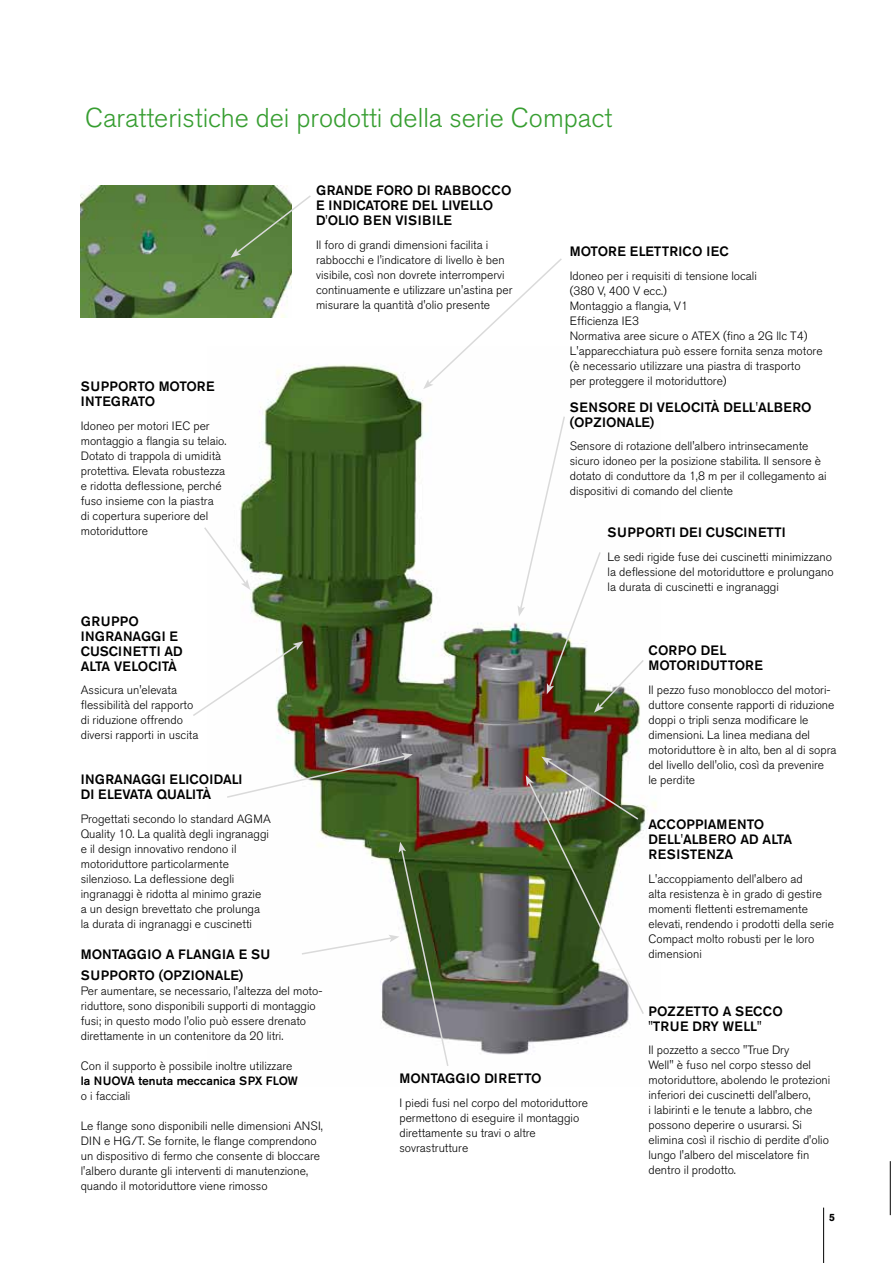
<style>
.page{position:relative;width:893px;height:1263px;background:#fff}
.page>*{position:absolute;margin:0;border:0;box-sizing:border-box;transform-origin:0 0}
.t1{font:300 27px "Akzidenz Grotesk BE";color:#379e31}
.t2{font:500 13.5px/15px "Akzidenz Grotesk BE";color:#000}
.t3{font:500 13.5px/15px "Akzidenz Grotesk BE";letter-spacing:.02em;color:#000}
.t4{font:300 12px/15px "Akzidenz Grotesk BE";color:#000}
.t5{font:500 12px "Akzidenz Grotesk BE";color:#000}
.t6{font:700 10.5px "Akzidenz Grotesk BE";color:#000}
</style>
<div class="page">
<hr style="left:823px;top:1207px;width:1px;height:56px;background:#000">
<img style="left:81px;top:185px;width:210px;height:133px">
<img style="left:240px;top:365px;width:417px;height:690px">
<svg style="left:227px;top:753px;width:186px;height:46px"></svg>
<svg style="left:230px;top:194px;width:81px;height:64px"></svg>
<svg style="left:300px;top:842px;width:150px;height:224px"></svg>
<img style="left:526px;top:757px;width:119px;height:259px">
<svg style="left:518px;top:415px;width:127px;height:298px"></svg>
<svg style="left:193px;top:641px;width:110px;height:76px"></svg>
<svg style="left:204px;top:526px;width:46px;height:64px"></svg>
<svg style="left:423px;top:258px;width:140px;height:131px"></svg>
<hr style="left:890px;top:1161px;width:1px;height:54px;background:#000">
<h1 class="t1" style="left:85px;top:102px;width:529px">Caratteristiche dei prodotti della serie Compact</h1>
<p class="t2" style="left:81px;top:379px;width:135px">SUPPORTO MOTORE<br>INTEGRATO</p>
<p class="t4" style="left:81px;top:418px;width:147px">Idoneo per motori IEC per montaggio a flangia su telaio.<br>Dotato di trappola di umidità protettiva. Elevata robustezza e ridotta deflessione, perché fuso insieme con la piastra<br>di copertura superiore del motoriduttore</p>
<p class="t2" style="left:316px;top:183px;width:197px">GRANDE FORO DI RABBOCCO<br>E INDICATORE DEL LIVELLO<br>D'OLIO BEN VISIBILE</p>
<p class="t4" style="left:316px;top:237px;width:198px">Il foro di grandi dimensioni facilita i rabbocchi e l'indicatore di livello è ben visibile, così non dovrete interrompervi continuamente e utilizzare un'astina per misurare la quantità d'olio presente</p>
<p class="t2" style="left:570px;top:244px;width:160px">MOTORE ELETTRICO IEC</p>
<p class="t4" style="left:570px;top:268px;width:254px">Idoneo per i requisiti di tensione locali<br>(380 V, 400 V ecc.)<br>Montaggio a flangia, V1<br>Efficienza IE3<br>Normativa aree sicure o ATEX (fino a 2G llc T4)<br>L'apparecchiatura può essere fornita senza motore (è necessario utilizzare una piastra di trasporto<br>per proteggere il motoriduttore)</p>
<p class="t2" style="left:570px;top:399px;width:243px">SENSORE DI VELOCITÀ DELL'ALBERO (OPZIONALE)</p>
<p class="t4" style="left:570px;top:439px;width:258px">Sensore di rotazione dell'albero intrinsecamente sicuro idoneo per la posizione stabilita. Il sensore è dotato di conduttore da 1,8 m per il collegamento ai dispositivi di comando del cliente</p>
<p class="t2" style="left:608px;top:525px;width:180px">SUPPORTI DEI CUSCINETTI</p>
<p class="t4" style="left:608px;top:549px;width:228px">Le sedi rigide fuse dei cuscinetti minimizzano la deflessione del motoriduttore e prolungano la durata di cuscinetti e ingranaggi</p>
<p class="t2" style="left:81px;top:613px;width:104px">GRUPPO<br>INGRANAGGI E<br>CUSCINETTI AD<br>ALTA VELOCITÀ</p>
<p class="t4" style="left:81px;top:683px;width:119px">Assicura un'elevata flessibilità del rapporto di riduzione offrendo diversi rapporti in uscita</p>
<p class="t2" style="left:81px;top:772px;width:163px">INGRANAGGI ELICOIDALI<br>DI ELEVATA QUALITÀ</p>
<p class="t4" style="left:81px;top:811px;width:191px">Progettati secondo lo standard AGMA Quality 10. La qualità degli ingranaggi e il design innovativo rendono il motoriduttore particolarmente silenzioso. La deflessione degli ingranaggi è ridotta al minimo grazie<br>a un design brevettato che prolunga la durata di ingranaggi e cuscinetti</p>
<p class="t2" style="left:81px;top:943px;width:191px;line-height:21.6px">MONTAGGIO A FLANGIA E SU<br>SUPPORTO (OPZIONALE)</p>
<p class="t4" style="left:81px;top:984px;width:243px">Per aumentare, se necessario, l'altezza del moto&shy;riduttore, sono disponibili supporti di montaggio fusi; in questo modo l'olio può essere drenato direttamente in un contenitore da 20 litri.</p>
<p class="t4" style="left:81px;top:1059px;width:213px">Con il supporto è possibile inoltre utilizzare</p>
<p class="t5" style="left:81px;top:1074px;width:218px">la NUOVA tenuta meccanica SPX FLOW</p>
<p class="t4" style="left:81px;top:1089px;width:51px">o i facciali</p>
<p class="t4" style="left:81px;top:1119px;width:244px">Le flange sono disponibili nelle dimensioni ANSI, DIN e HG/T. Se fornite, le flange comprendono un dispositivo di fermo che consente di bloccare l'albero durante gli interventi di manutenzione, quando il motoriduttore viene rimosso</p>
<p class="t2" style="left:399px;top:1071px;width:144px">MONTAGGIO DIRETTO</p>
<p class="t4" style="left:399px;top:1095px;width:190px">I piedi fusi nel corpo del motoriduttore permettono di eseguire il montaggio direttamente su travi o altre sovrastrutture</p>
<p class="t2" style="left:648px;top:643px;width:116px">CORPO DEL<br>MOTORIDUTTORE</p>
<p class="t4" style="left:648px;top:682px;width:189px">Il pezzo fuso monoblocco del motori&shy;duttore consente rapporti di riduzione doppi o tripli senza modificare le dimensioni. La linea mediana del motoriduttore è in alto, ben al di sopra del livello dell'olio, così da prevenire<br>le perdite</p>
<p class="t2" style="left:648px;top:816px;width:145px">ACCOPPIAMENTO<br>DELL'ALBERO AD ALTA<br>RESISTENZA</p>
<p class="t4" style="left:648px;top:871px;width:187px">L'accoppiamento dell'albero ad<br>alta resistenza è in grado di gestire momenti flettenti estremamente elevati, rendendo i prodotti della serie<br>Compact molto robusti per le loro dimensioni</p>
<p class="t3" style="left:648px;top:1003px;width:136px">POZZETTO A SECCO "TRUE DRY WELL"</p>
<p class="t4" style="left:648px;top:1043px;width:183px">Il pozzetto a secco "True Dry<br>Well" è fuso nel corpo stesso del motoriduttore, abolendo le protezioni inferiori dei cuscinetti dell'albero,<br>i labirinti e le tenute a labbro, che possono deperire o usurarsi. Si elimina così il rischio di perdite d'olio lungo l'albero del miscelatore fin dentro il prodotto.</p>
<p class="t6" style="left:829px;top:1211px;width:7px">5</p>
</div>
